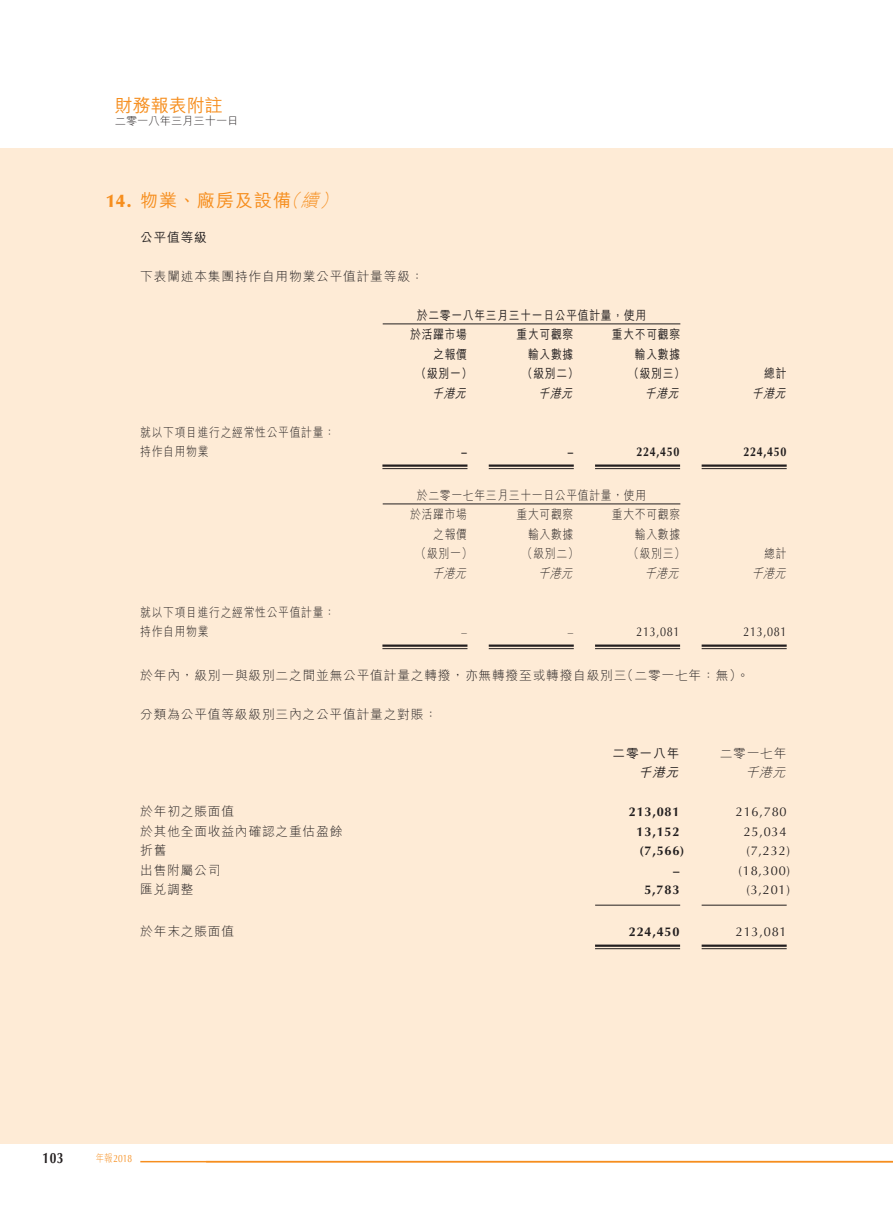
<style>
.page{position:relative;width:893px;height:1212px;background:#fff}
.page>*{position:absolute;margin:0;border:0;box-sizing:border-box;transform-origin:0 0}
.t1{font:500 18px "M Hei HK";letter-spacing:.025em;color:#f68e1e}
.t2{font:italic 300 18px "M Hei HK";color:#f68e1e}
.t3{font:700 15px "Optima";color:#231f20;scale:.8 1}
.t4{font:300 12.75px "M Hei HK";letter-spacing:.06em;color:#231f20}
.t5{font:300 12.75px/19.5px "M Hei HK";letter-spacing:.06em;color:#231f20;scale:.85 1}
.t6{font:500 12.75px/19.5px "M Hei HK";letter-spacing:.06em;color:#231f20;scale:.85 1}
.t7{font:12.75px "Optima";letter-spacing:.06em;color:#231f20}
.t8{font:700 12.75px "Optima";letter-spacing:.06em;color:#231f20}
.t9{font:700 12.75px "Optima";letter-spacing:.06em;color:#231f20;scale:.85 1}
.t10{font:12.75px "Optima";letter-spacing:.06em;color:#231f20;scale:.85 1}
.t11{font:italic 500 12.75px "M Hei HK";color:#231f20;scale:.85 1}
.t12{font:italic 300 12.75px "M Hei HK";color:#231f20;scale:.85 1}
.t13{font:500 12.75px "M Hei HK";letter-spacing:.06em;color:#231f20}
.t14{font:italic 300 12.75px "M Hei HK";color:#231f20}
.t15{font:italic 500 12.75px "M Hei HK";color:#231f20}
.t16{font:300 11.25px "M Hei HK";color:#231f20}
.t17{font:10.5px "Optima";color:#f68e1e;scale:.8 1}
.s1{font-family:"Optima";font-weight:900}
.s2{font-family:"M Hei HK";font-weight:300}
</style>
<div class="page">
<div style="left:0;top:149px;width:893px;height:995px;background:#feebd6"></div>
<hr style="left:140px;top:1161px;width:753px;height:1px;background:#f68e1e">
<hr style="left:383px;top:323px;width:297px;height:1px;background:#231f20">
<hr style="left:383px;top:503px;width:297px;height:1px;background:#231f20">
<hr style="left:382px;top:464px;width:85px;height:3px;background:#231f20">
<hr style="left:382px;top:468px;width:85px;height:1px;background:#231f20">
<hr style="left:489px;top:464px;width:85px;height:3px;background:#231f20">
<hr style="left:489px;top:468px;width:85px;height:1px;background:#231f20">
<hr style="left:595px;top:464px;width:85px;height:3px;background:#231f20">
<hr style="left:595px;top:468px;width:85px;height:1px;background:#231f20">
<hr style="left:702px;top:464px;width:85px;height:3px;background:#231f20">
<hr style="left:702px;top:468px;width:85px;height:1px;background:#231f20">
<hr style="left:382px;top:644px;width:85px;height:3px;background:#231f20">
<hr style="left:382px;top:648px;width:85px;height:1px;background:#231f20">
<hr style="left:489px;top:644px;width:85px;height:3px;background:#231f20">
<hr style="left:489px;top:648px;width:85px;height:1px;background:#231f20">
<hr style="left:595px;top:644px;width:85px;height:3px;background:#231f20">
<hr style="left:595px;top:648px;width:85px;height:1px;background:#231f20">
<hr style="left:702px;top:644px;width:85px;height:3px;background:#231f20">
<hr style="left:702px;top:648px;width:85px;height:1px;background:#231f20">
<hr style="left:595px;top:905px;width:85px;height:1px;background:#231f20">
<hr style="left:702px;top:905px;width:85px;height:1px;background:#231f20">
<hr style="left:595px;top:944px;width:85px;height:3px;background:#231f20">
<hr style="left:595px;top:948px;width:85px;height:1px;background:#231f20">
<hr style="left:702px;top:944px;width:85px;height:3px;background:#231f20">
<hr style="left:702px;top:948px;width:85px;height:1px;background:#231f20">
<h1 class="t1" style="left:115px;top:92px;width:109px">財務報表附註</h1>
<p class="t16" style="left:115px;top:113px;width:125px">二零一八年三月三十一日</p>
<h1 class="t2" style="left:300px;top:188px;width:26px">續</h1>
<h1 class="t2" style="left:281px;top:188px;width:26px">（</h1>
<h1 class="t2" style="left:320px;top:188px;width:26px">(</h1>
<h1 class="t1" style="left:106px;top:188px;width:186px"><span class="s1">14.</span> 物業、廠房及設備</h1>
<p class="t13" style="left:140px;top:228px;width:68px">公平值等級</p>
<p class="t4" style="left:140px;top:267px;width:285px">下表闡述本集團持作自用物業公平值計量等級：</p>
<p class="t6" style="left:612px;top:304px;width:82px;text-indent:-195px">於二零一八年三月三十一日公平值計量，使用<br>重大不可觀察</p>
<p class="t6" style="left:410px;top:324px;width:68px">於活躍市場</p>
<p class="t6" style="left:516px;top:324px;width:68px">重大可觀察</p>
<p class="t5" style="left:140px;top:422px;width:231px">就以下項目進行之經常性公平值計量：</p>
<p class="t5" style="left:140px;top:441px;width:82px">持作自用物業</p>
<p class="t5" style="left:140px;top:602px;width:231px">就以下項目進行之經常性公平值計量：</p>
<p class="t5" style="left:140px;top:621px;width:82px">持作自用物業</p>
<p class="t6" style="left:433px;top:343px;width:41px">之報價</p>
<p class="t6" style="left:528px;top:343px;width:55px">輸入數據</p>
<p class="t6" style="left:635px;top:343px;width:55px">輸入數據</p>
<p class="t6" style="left:416px;top:363px;width:68px">（級別一）</p>
<p class="t6" style="left:522px;top:363px;width:68px">（級別二）</p>
<p class="t6" style="left:628px;top:363px;width:68px">（級別三）</p>
<p class="t11" style="left:432px;top:384px;width:47px">千港元</p>
<p class="t11" style="left:538px;top:384px;width:47px">千港元</p>
<p class="t11" style="left:644px;top:384px;width:47px">千港元</p>
<p class="t9" style="left:462px;top:444px;width:8px">–</p>
<p class="t9" style="left:568px;top:444px;width:8px">–</p>
<p class="t9" style="left:636px;top:444px;width:52px">224,450</p>
<p class="t5" style="left:612px;top:485px;width:82px;text-indent:-195px">於二零一七年三月三十一日公平值計量，使用<br>重大不可觀察</p>
<p class="t5" style="left:410px;top:504px;width:68px">於活躍市場</p>
<p class="t5" style="left:516px;top:504px;width:68px">重大可觀察</p>
<p class="t5" style="left:433px;top:524px;width:41px">之報價</p>
<p class="t5" style="left:528px;top:524px;width:55px">輸入數據</p>
<p class="t5" style="left:635px;top:524px;width:55px">輸入數據</p>
<p class="t5" style="left:416px;top:543px;width:68px">（級別一）</p>
<p class="t5" style="left:522px;top:543px;width:68px">（級別二）</p>
<p class="t5" style="left:628px;top:543px;width:68px">（級別三）</p>
<p class="t12" style="left:432px;top:564px;width:47px">千港元</p>
<p class="t12" style="left:538px;top:564px;width:47px">千港元</p>
<p class="t12" style="left:645px;top:564px;width:47px">千港元</p>
<p class="t10" style="left:462px;top:625px;width:8px">–</p>
<p class="t10" style="left:568px;top:625px;width:8px">–</p>
<p class="t10" style="left:636px;top:625px;width:52px">213,081</p>
<p class="t6" style="left:764px;top:363px;width:28px">總計</p>
<p class="t11" style="left:751px;top:384px;width:47px">千港元</p>
<p class="t9" style="left:743px;top:444px;width:52px">224,450</p>
<p class="t5" style="left:764px;top:543px;width:28px">總計</p>
<p class="t12" style="left:751px;top:564px;width:47px">千港元</p>
<p class="t10" style="left:743px;top:625px;width:52px">213,081</p>
<p class="t4" style="left:621px;top:666px;width:130px">（二零一七年：無 。(</p>
<p class="t4" style="left:140px;top:666px;width:488px">於年內，級別一與級別二之間並無公平值計量之轉撥，亦無轉撥至或轉撥自級別三</p>
<p class="t4" style="left:140px;top:705px;width:298px">分類為公平值等級級別三內之公平值計量之對賬：</p>
<p class="t13" style="left:613px;top:744px;width:68px">二零一八年</p>
<p class="t4" style="left:720px;top:744px;width:68px">二零一七年</p>
<p class="t15" style="left:638px;top:763px;width:46px">千港元</p>
<p class="t14" style="left:745px;top:764px;width:46px">千港元</p>
<p class="t4" style="left:140px;top:803px;width:95px">於年初之賬面值</p>
<p class="t8" style="left:629px;top:804px;width:52px">213,081</p>
<p class="t7" style="left:736px;top:805px;width:52px">216,780</p>
<p class="t4" style="left:140px;top:822px;width:204px">於其他全面收益內確認之重估盈餘</p>
<p class="t8" style="left:637px;top:824px;width:44px">13,152</p>
<p class="t7" style="left:744px;top:824px;width:44px">25,034</p>
<p class="t4" style="left:140px;top:842px;width:28px">折舊</p>
<p class="t8" style="left:639px;top:843px;width:47px">)7,566(</p>
<p class="t7" style="left:746px;top:843px;width:45px">)7,232(</p>
<p class="t4" style="left:140px;top:861px;width:82px">出售附屬公司</p>
<p class="t8" style="left:673px;top:863px;width:8px">–</p>
<p class="t7" style="left:738px;top:863px;width:53px">)18,300(</p>
<p class="t4" style="left:140px;top:881px;width:55px">匯兌調整</p>
<p class="t8" style="left:644px;top:882px;width:37px">5,783</p>
<p class="t7" style="left:746px;top:882px;width:45px">)3,201(</p>
<p class="t4" style="left:140px;top:923px;width:95px">於年末之賬面值</p>
<p class="t8" style="left:629px;top:924px;width:52px">224,450</p>
<p class="t7" style="left:736px;top:925px;width:52px">213,081</p>
<p class="t3" style="left:43px;top:1149px;width:28px">103</p>
<p class="t17" style="left:96px;top:1152px;width:47px"><span class="s2">年報</span> 2018</p>
</div>
